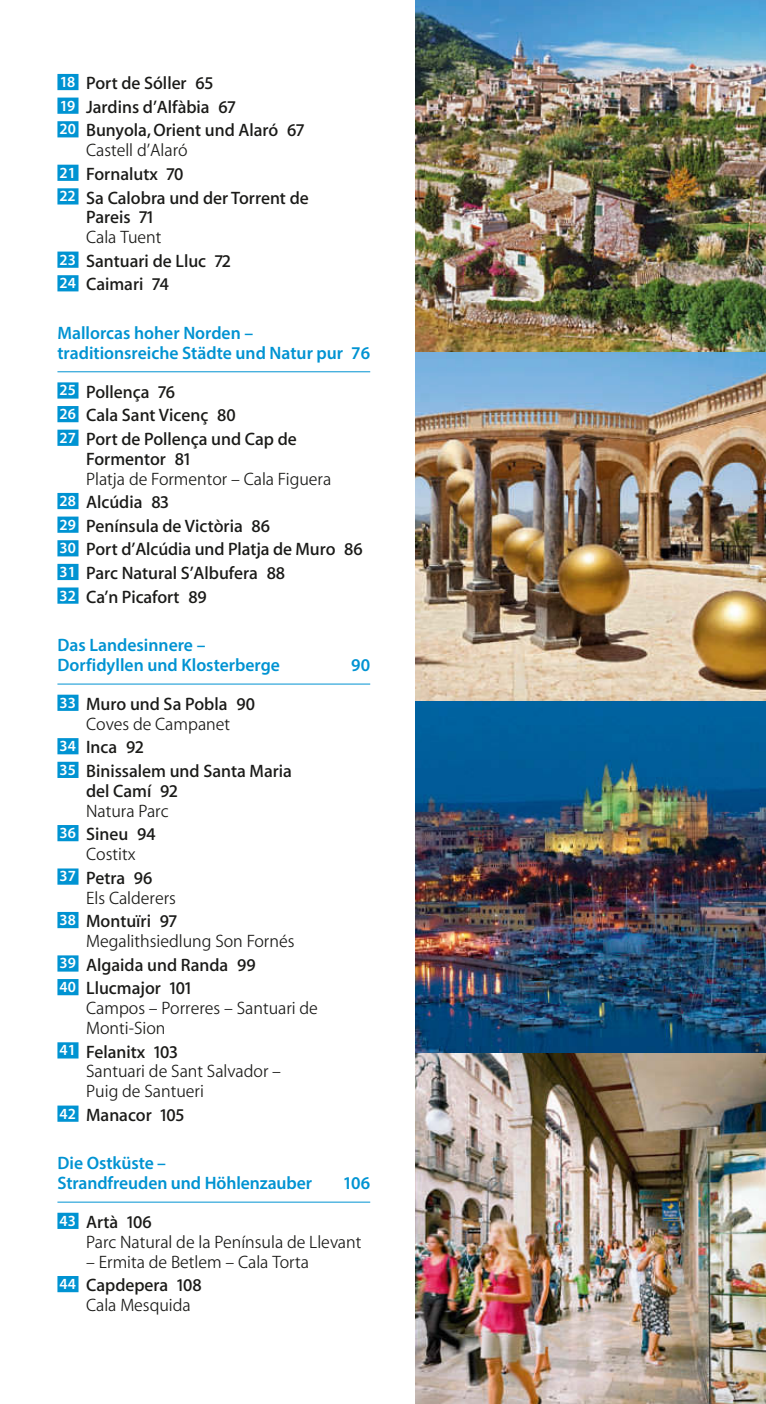
<style>
.page{position:relative;width:766px;height:1404px;background:#fff}
.page>*{position:absolute;margin:0;border:0;box-sizing:border-box;transform-origin:0 0}
.t1{font:700 18px/23.6px "ADAC Myriad OT";color:#1a1a18}
.t2{font:300 18px/19.8px "ADAC Myriad OT";color:#1a1a18}
.t3{font:600 18px/19.8px "Myriad Pro";color:#0093d2}
.s1{font-family:"Myriad Pro";font-weight:600;font-size:15.53px;color:#fff}
.s2{font-weight:300}
.s3{font-weight:700}
</style>
<div class="page">
<div style="left:57px;top:74px;width:21px;height:16px;background:#0093d2"></div>
<div style="left:57px;top:98px;width:21px;height:16px;background:#0093d2"></div>
<div style="left:57px;top:121px;width:21px;height:16px;background:#0093d2"></div>
<div style="left:57px;top:165px;width:21px;height:16px;background:#0093d2"></div>
<div style="left:57px;top:188px;width:21px;height:16px;background:#0093d2"></div>
<div style="left:57px;top:251px;width:21px;height:17px;background:#0093d2"></div>
<div style="left:57px;top:275px;width:21px;height:16px;background:#0093d2"></div>
<hr style="left:57px;top:371px;width:313px;height:1px;background:#0093d2">
<div style="left:57px;top:382px;width:21px;height:16px;background:#0093d2"></div>
<div style="left:57px;top:406px;width:21px;height:16px;background:#0093d2"></div>
<div style="left:57px;top:429px;width:21px;height:17px;background:#0093d2"></div>
<div style="left:57px;top:493px;width:21px;height:16px;background:#0093d2"></div>
<div style="left:57px;top:516px;width:21px;height:16px;background:#0093d2"></div>
<div style="left:57px;top:540px;width:21px;height:16px;background:#0093d2"></div>
<div style="left:57px;top:564px;width:21px;height:16px;background:#0093d2"></div>
<div style="left:57px;top:587px;width:21px;height:16px;background:#0093d2"></div>
<hr style="left:57px;top:683px;width:313px;height:1px;background:#0093d2">
<div style="left:57px;top:694px;width:21px;height:16px;background:#0093d2"></div>
<div style="left:57px;top:738px;width:21px;height:16px;background:#0093d2"></div>
<div style="left:57px;top:761px;width:21px;height:17px;background:#0093d2"></div>
<div style="left:57px;top:825px;width:21px;height:16px;background:#0093d2"></div>
<div style="left:57px;top:868px;width:21px;height:16px;background:#0093d2"></div>
<div style="left:57px;top:911px;width:21px;height:17px;background:#0093d2"></div>
<div style="left:57px;top:955px;width:21px;height:16px;background:#0093d2"></div>
<div style="left:57px;top:978px;width:21px;height:17px;background:#0093d2"></div>
<div style="left:57px;top:1042px;width:21px;height:16px;background:#0093d2"></div>
<div style="left:57px;top:1105px;width:21px;height:16px;background:#0093d2"></div>
<hr style="left:57px;top:1201px;width:313px;height:1px;background:#0093d2">
<div style="left:57px;top:1212px;width:21px;height:16px;background:#0093d2"></div>
<div style="left:57px;top:1275px;width:21px;height:16px;background:#0093d2"></div>
<img style="left:415px;top:0;width:350px;height:1403px">
<p class="t1" style="left:59px;top:72px;width:246px"><span class="s1">18</span> Port de Sóller 65<br><span class="s1">19</span> Jardins d’Alfàbia 67<br><span class="s1">20</span> Bunyola, Orient und Alaró 67</p>
<p class="t1" style="left:59px;top:139px;width:251px;text-indent:27px"><span class="s2">Castell d’Alaró<br></span><span class="s1">21</span> Fornalutx 70<br><span class="s1">22</span> Sa Calobra und der Torrent de</p>
<p class="t2" style="left:86px;top:208px;width:77px"><span class="s3">Pareis 71<br></span>Cala Tuent</p>
<p class="t1" style="left:59px;top:249px;width:173px"><span class="s1">23</span> Santuari de Lluc 72<br><span class="s1">24</span> Caimari 74</p>
<p class="t3" style="left:57px;top:322px;width:314px">Mallorcas hoher Norden – traditionsreiche Städte und Natur pur 76</p>
<p class="t1" style="left:59px;top:380px;width:239px"><span class="s1">25</span> Pollença 76<br><span class="s1">26</span> Cala Sant Vicenç 80<br><span class="s1">27</span> Port de Pollença und Cap de</p>
<p class="t2" style="left:86px;top:449px;width:246px"><span class="s3">Formentor 81<br></span>Platja de Formentor – Cala Figuera</p>
<p class="t1" style="left:59px;top:490px;width:305px"><span class="s1">28</span> Alcúdia 83<br><span class="s1">29</span> Península de Victòria 86<br><span class="s1">30</span> Port d’Alcúdia und Platja de Muro 86<br><span class="s1">31</span> Parc Natural S’Albufera 88<br><span class="s1">32</span> Ca’n Picafort 89</p>
<p class="t3" style="left:57px;top:634px;width:224px">Das Landesinnere –<br>Dorfidyllen und Klosterberge</p>
<p class="t3" style="left:351px;top:654px;width:20px">90</p>
<p class="t1" style="left:59px;top:694px;width:197px;line-height:19.8px;text-align:center"><span class="s1">33</span> Muro und Sa Pobla 90<br><span class="s2">Coves de Campanet</span></p>
<p class="t1" style="left:59px;top:735px;width:234px"><span class="s1">34</span> Inca 92<br><span class="s1">35</span> Binissalem und Santa Maria</p>
<p class="t2" style="left:86px;top:781px;width:93px"><span class="s3">del Camí 92<br></span>Natura Parc</p>
<p class="t1" style="left:59px;top:824px;width:97px;line-height:19.8px;text-align:center"><span class="s1">36</span> Sineu 94<br><span class="s2">Costitx</span></p>
<p class="t2" style="left:86px;top:868px;width:91px;text-indent:-27px"><span class="s1">37</span> <span class="s3">Petra 96<br></span>Els Calderers</p>
<p class="t2" style="left:86px;top:911px;width:210px;text-indent:-27px"><span class="s1">38</span> <span class="s3">Montuïri 97<br></span>Megalithsiedlung Son Fornés</p>
<p class="t1" style="left:59px;top:952px;width:198px"><span class="s1">39</span> Algaida und Randa 99<br><span class="s1">40</span> Llucmajor 101</p>
<p class="t2" style="left:86px;top:998px;width:233px">Campos – Porreres – Santuari de<br>Monti-Sion</p>
<p class="t2" style="left:86px;top:1041px;width:196px;text-indent:-27px"><span class="s1">41</span> <span class="s3">Felanitx 103<br></span>Santuari de Sant Salvador –<br>Puig de Santueri</p>
<p class="t1" style="left:59px;top:1103px;width:126px"><span class="s1">42</span> Manacor 105</p>
<p class="t3" style="left:57px;top:1152px;width:256px">Die Ostküste –<br>Strandfreuden und Höhlenzauber</p>
<p class="t3" style="left:342px;top:1172px;width:29px">106</p>
<p class="t2" style="left:86px;top:1212px;width:277px;text-indent:-27px"><span class="s1">43</span> <span class="s3">Artà 106<br></span>Parc Natural de la Península de Llevant</p>
<p class="t2" style="left:59px;top:1249px;width:251px;line-height:23.6px;text-indent:27px">– Ermita de Betlem – Cala Torta<br><span class="s1">44</span> <span class="s3">Capdepera 108</span></p>
<p class="t2" style="left:86px;top:1295px;width:106px">Cala Mesquida</p>
</div>
